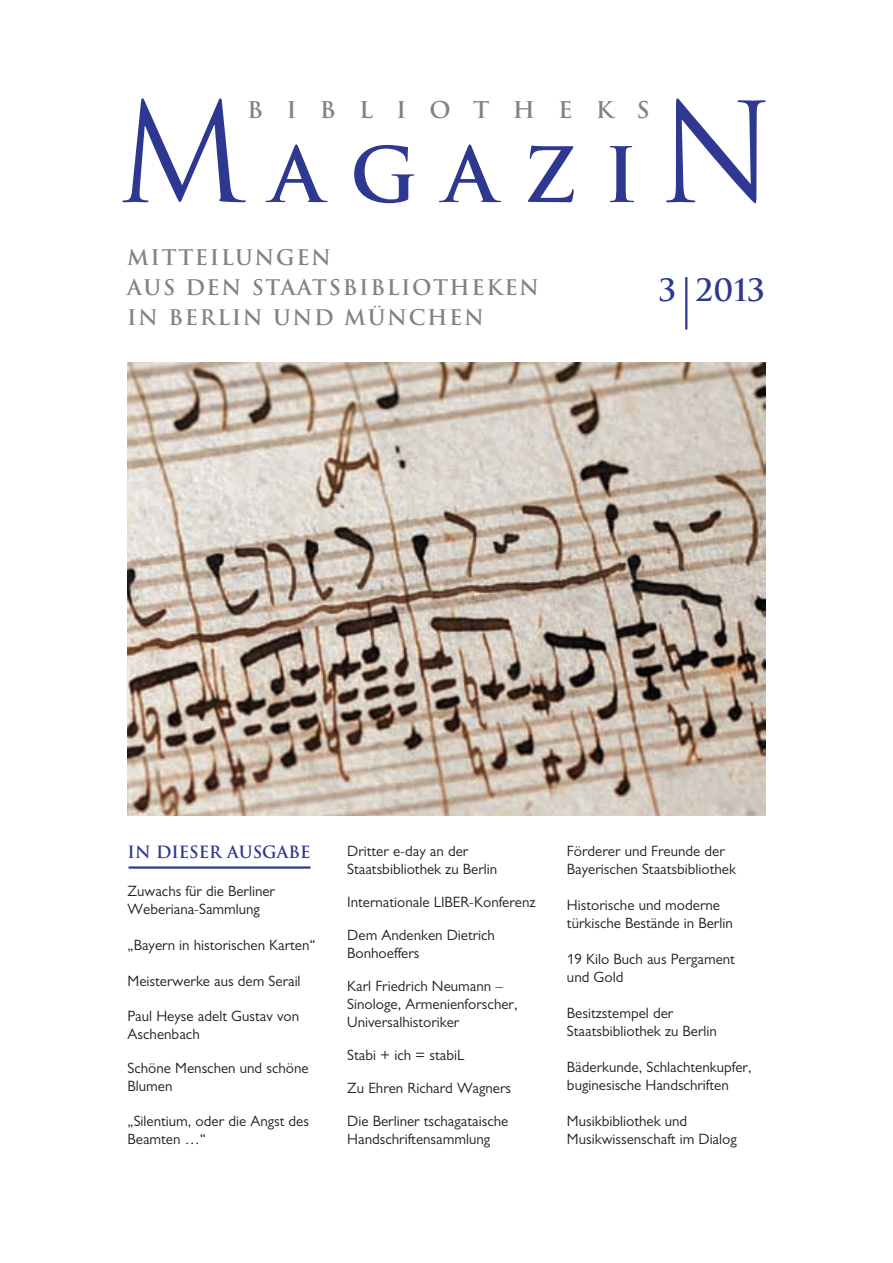
<style>
.page{position:relative;width:893px;height:1263px;background:#fff}
.page>*{position:absolute;margin:0;border:0;box-sizing:border-box;transform-origin:0 0}
.t1{font:700 74.25px "Trajan";letter-spacing:.355em;color:#2f3890}
.t2{font:700 30px "Trajan";color:#2f3890}
.t3{font:700 22.5px "Trajan";letter-spacing:1.01em;color:#808285}
.t4{font:700 21px/30px "Trajan";letter-spacing:.08em;color:#808285}
.t5{font:700 16.5px "Trajan";color:#2f3890}
.t6{font:15px/18px "Gill SBB";color:#231f20}
.s1{font-weight:400;font-size:135px}
</style>
<div class="page">
<img style="left:128px;top:362px;width:637px;height:454px">
<hr style="left:685px;top:277px;width:2px;height:53px;background:#2f3890">
<hr style="left:129px;top:866px;width:181px;height:3px;background:#2f3890">
<h1 class="t1" style="left:116px;top:133px;width:660px"><span class="s1">M</span>AGAZI<span class="s1">N</span></h1>
<h3 class="t3" style="left:247px;top:97px;width:404px">BIBLIOTHEKS</h3>
<h3 class="t4" style="left:127px;top:243px;width:414px">MITTEILUNGEN<br>AUS DEN STAATSBIBLIOTHEKEN<br>IN BERLIN UND MÜNCHEN</h3>
<h2 class="t2" style="left:659px;top:273px;width:108px">3 2013</h2>
<p class="t5" style="left:128px;top:842px;width:184px">IN DIESER AUSGABE</p>
<p class="t6" style="left:128px;top:884px;width:149px">Zuwachs für die Berliner<br>Weberiana-Sammlung</p>
<p class="t6" style="left:128px;top:938px;width:190px">„Bayern in historischen Karten“</p>
<p class="t6" style="left:128px;top:974px;width:175px">Meisterwerke aus dem Serail</p>
<p class="t6" style="left:128px;top:1008px;width:173px">Paul Heyse adelt Gustav von<br>Aschenbach</p>
<p class="t6" style="left:128px;top:1061px;width:183px">Schöne Menschen und schöne<br>Blumen</p>
<p class="t6" style="left:128px;top:1113px;width:183px">„Silentium, oder die Angst des<br>Beamten …“</p>
<p class="t6" style="left:347px;top:844px;width:151px">Dritter e-day an der<br>Staatsbibliothek zu Berlin</p>
<p class="t6" style="left:347px;top:895px;width:190px">Internationale LIBER-Konferenz</p>
<p class="t6" style="left:347px;top:928px;width:149px">Dem Andenken Dietrich<br>Bonhoeffers</p>
<p class="t6" style="left:347px;top:979px;width:172px">Karl Friedrich Neumann –<br>Sinologe, Armenienforscher,<br>Universalhistoriker</p>
<p class="t6" style="left:347px;top:1048px;width:118px">Stabi + ich = stabiL</p>
<p class="t6" style="left:347px;top:1081px;width:165px">Zu Ehren Richard Wagners</p>
<p class="t6" style="left:347px;top:1114px;width:163px">Die Berliner tschagataische<br>Handschriftensammlung</p>
<p class="t6" style="left:567px;top:844px;width:170px">Förderer und Freunde der<br>Bayerischen Staatsbibliothek</p>
<p class="t6" style="left:567px;top:898px;width:167px">Historische und moderne türkische Bestände in Berlin</p>
<p class="t6" style="left:567px;top:952px;width:170px">19 Kilo Buch aus Pergament und Gold</p>
<p class="t6" style="left:567px;top:1006px;width:151px">Besitzstempel der<br>Staatsbibliothek zu Berlin</p>
<p class="t6" style="left:567px;top:1060px;width:186px">Bäderkunde, Schlachtenkupfer, buginesische Handschriften</p>
<p class="t6" style="left:567px;top:1114px;width:171px">Musikbibliothek und<br>Musikwissenschaft im Dialog</p>
</div>
